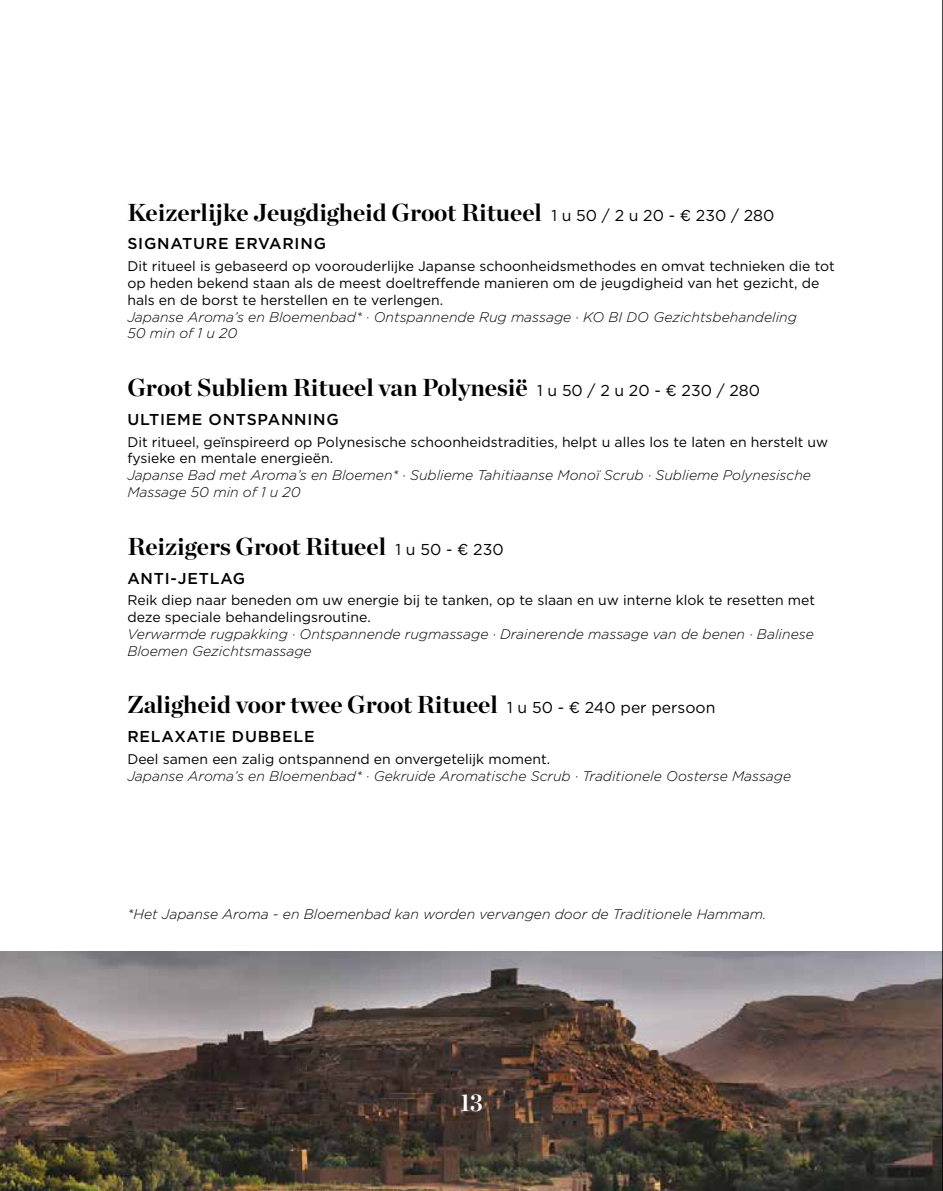
<style>
.page{position:relative;width:943px;height:1191px;background:#fff}
.page>*{position:absolute;margin:0;border:0;box-sizing:border-box;transform-origin:0 0}
.t1{font:700 24.5px "Chronicle Display";color:#000}
.t2{font:700 24.5px "Chronicle Display";color:#fff;scale:.9 1}
.t3{font:500 15.75px "Gotham HTF";letter-spacing:.05em;color:#000}
.t4{font:14px/16.8px "Gotham HTF";color:#000}
.t5{font:italic 300 14px/16.8px "Gotham HTF";color:#000}
.s1{font-family:"Gotham";font-weight:400;font-size:15.75px}
</style>
<div class="page">
<img style="left:0;top:951px;width:942px;height:240px">
<hr style="left:942px;top:0;width:1px;height:1191px;background:#000">
<h1 class="t1" style="left:127px;top:192px;width:648px">Keizerlijke Jeugdigheid Groot Ritueel <span class="s1">1 u 50 / 2 u 20 - € 230 / 280</span></h1>
<p class="t3" style="left:127px;top:235px;width:200px">SIGNATURE ERVARING</p>
<p class="t4" style="left:127px;top:258px;width:709px">Dit ritueel is gebaseerd op voorouderlijke Japanse schoonheidsmethodes en omvat technieken die tot op heden bekend staan als de meest doeltreffende manieren om de jeugdigheid van het gezicht, de hals en de borst te herstellen en te verlengen.</p>
<p class="t5" style="left:127px;top:308px;width:671px">Japanse Aroma’s en Bloemenbad* · Ontspannende Rug massage · KO BI DO Gezichtsbehandeling<br>50 min of 1 u 20</p>
<h1 class="t1" style="left:127px;top:368px;width:634px">Groot Subliem Ritueel van Polynesië <span class="s1">1 u 50 / 2 u 20 - € 230 / 280</span></h1>
<p class="t3" style="left:127px;top:410px;width:213px">ULTIEME ONTSPANNING</p>
<p class="t4" style="left:127px;top:433px;width:702px">Dit ritueel, geïnspireerd op Polynesische schoonheidstradities, helpt u alles los te laten en herstelt uw fysieke en mentale energieën.</p>
<p class="t5" style="left:127px;top:467px;width:685px">Japanse Bad met Aroma’s en Bloemen* · Sublieme Tahitiaanse Monoï Scrub · Sublieme Polynesische<br>Massage 50 min of 1 u 20</p>
<h1 class="t1" style="left:127px;top:526px;width:378px">Reizigers Groot Ritueel <span class="s1">1 u 50 - € 230</span></h1>
<p class="t3" style="left:127px;top:569px;width:119px">ANTI-JETLAG</p>
<p class="t4" style="left:127px;top:592px;width:689px">Reik diep naar beneden om uw energie bij te tanken, op te slaan en uw interne klok te resetten met deze speciale behandelingsroutine.</p>
<p class="t5" style="left:127px;top:625px;width:688px">Verwarmde rugpakking · Ontspannende rugmassage · Drainerende massage van de benen · Balinese<br>Bloemen Gezichtsmassage</p>
<h1 class="t1" style="left:127px;top:685px;width:589px">Zaligheid voor twee Groot Ritueel <span class="s1">1 u 50 - € 240 per persoon</span></h1>
<p class="t3" style="left:127px;top:727px;width:189px">RELAXATIE DUBBELE</p>
<p class="t4" style="left:127px;top:750px;width:424px">Deel samen een zalig ontspannend en onvergetelijk moment.</p>
<p class="t5" style="left:127px;top:767px;width:665px">Japanse Aroma’s en Bloemenbad* · Gekruide Aromatische Scrub · Traditionele Oosterse Massage</p>
<p class="t5" style="left:127px;top:906px;width:640px">*Het Japanse Aroma - en Bloemenbad kan worden vervangen door de Traditionele Hammam.</p>
<h1 class="t2" style="left:460px;top:1083px;width:26px">13</h1>
</div>
